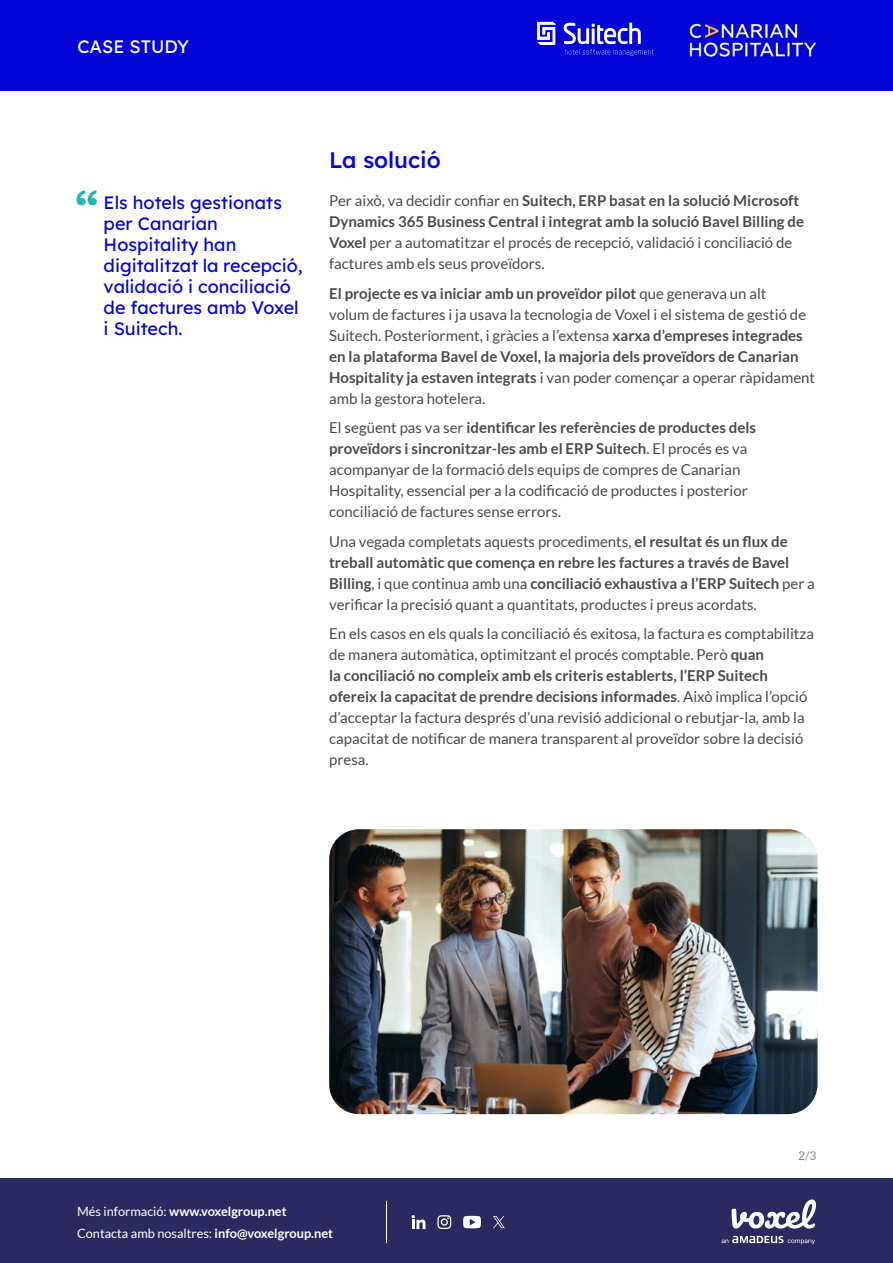
<style>
.page{position:relative;width:893px;height:1263px;background:#fff}
.page>*{position:absolute;margin:0;border:0;box-sizing:border-box;transform-origin:0 0}
.t1{font:22.5px "Lexend Deca";color:#0505d8}
.t2{font:18px/21px "Lexend Deca";color:#0505d8}
.t3{font:18px "Lexend Deca";color:#fff}
.t4{font:15px/21px "Lato";color:#4a4a49}
.t5{font:700 12.75px/22.5px "Lato";color:#fff}
.t6{font:12px "Lato";color:#878787}
.s1{font-weight:700}
.s2{font-weight:400}
</style>
<div class="page">
<div style="left:0;top:1179px;width:893px;height:84px;background:#2b2960"></div>
<hr style="left:386px;top:1201px;width:1px;height:42px;background:#fff">
<svg style="left:77px;top:190px;width:20px;height:15px"></svg>
<div style="left:0;top:0;width:893px;height:90px;background:#0505d8"></div>
<svg style="left:732px;top:1199px;width:84px;height:29px"></svg>
<svg style="left:721px;top:1236px;width:94px;height:8px"></svg>
<img style="left:689px;top:23px;width:128px;height:36px">
<svg style="left:537px;top:22px;width:19px;height:23px"></svg>
<svg style="left:564px;top:23px;width:90px;height:33px"></svg>
<img style="left:329px;top:829px;width:488px;height:285px">
<svg style="left:411px;top:1215px;width:14px;height:14px"></svg>
<svg style="left:437px;top:1215px;width:14px;height:14px"></svg>
<svg style="left:463px;top:1216px;width:18px;height:12px"></svg>
<svg style="left:493px;top:1216px;width:12px;height:12px"></svg>
<p class="t3" style="left:77px;top:34px;width:113px">CASE STUDY</p>
<p class="t2" style="left:104px;top:190px;width:201px">Els hotels gestionats per Canarian<br>Hospitality han digitalitzat la recepció, validació i conciliació de factures amb Voxel i Suitech.</p>
<h1 class="t1" style="left:329px;top:144px;width:113px">La solució</h1>
<p class="t4" style="left:329px;top:190px;width:476px">Per això, va decidir confiar en <span class="s1">Suitech, ERP basat en la solució Microsoft Dynamics 365 Business Central i integrat amb la solució Bavel Billing de Voxel</span> per a automatitzar el procés de recepció, validació i conciliació de factures amb els seus proveïdors.</p>
<p class="t4" style="left:329px;top:283px;width:487px"><span class="s1">El projecte es va iniciar amb un proveïdor pilot</span> que generava un alt<br>volum de factures i ja usava la tecnologia de Voxel i el sistema de gestió de Suitech. Posteriorment, i gràcies a l’extensa <span class="s1">xarxa d’empreses integrades en la plataforma Bavel de Voxel, la majoria dels proveïdors de Canarian Hospitality ja estaven integrats</span> i van poder començar a operar ràpidament amb la gestora hotelera.</p>
<p class="t4" style="left:329px;top:417px;width:428px">El següent pas va ser <span class="s1">identificar les referències de productes dels proveïdors i sincronitzar-les amb el ERP Suitech</span>. El procés es va acompanyar de la formació dels equips de compres de Canarian Hospitality, essencial per a la codificació de productes i posterior conciliació de factures sense errors.</p>
<p class="t4" style="left:329px;top:531px;width:487px">Una vegada completats aquests procediments, <span class="s1">el resultat és un flux de treball automàtic que comença en rebre les factures a través de Bavel Billing</span>, i que continua amb una <span class="s1">conciliació exhaustiva a l’ERP Suitech</span> per a verificar la precisió quant a quantitats, productes i preus acordats.</p>
<p class="t4" style="left:329px;top:623px;width:486px">En els casos en els quals la conciliació és exitosa, la factura es comptabilitza de manera automàtica, optimitzant el procés comptable. Però <span class="s1">quan<br>la conciliació no compleix amb els criteris establerts, l’ERP Suitech ofereix la capacitat de prendre decisions informades</span>. Això implica l’opció d’acceptar la factura després d’una revisió addicional o rebutjar-la, amb la capacitat de notificar de manera transparent al proveïdor sobre la decisió presa.</p>
<p class="t6" style="left:798px;top:1149px;width:20px">2/3</p>
<p class="t5" style="left:77px;top:1199px;width:257px"><span class="s2">Més informació:</span> www.voxelgroup.net<br><span class="s2">Contacta amb nosaltres:</span> info@voxelgroup.net</p>
</div>
